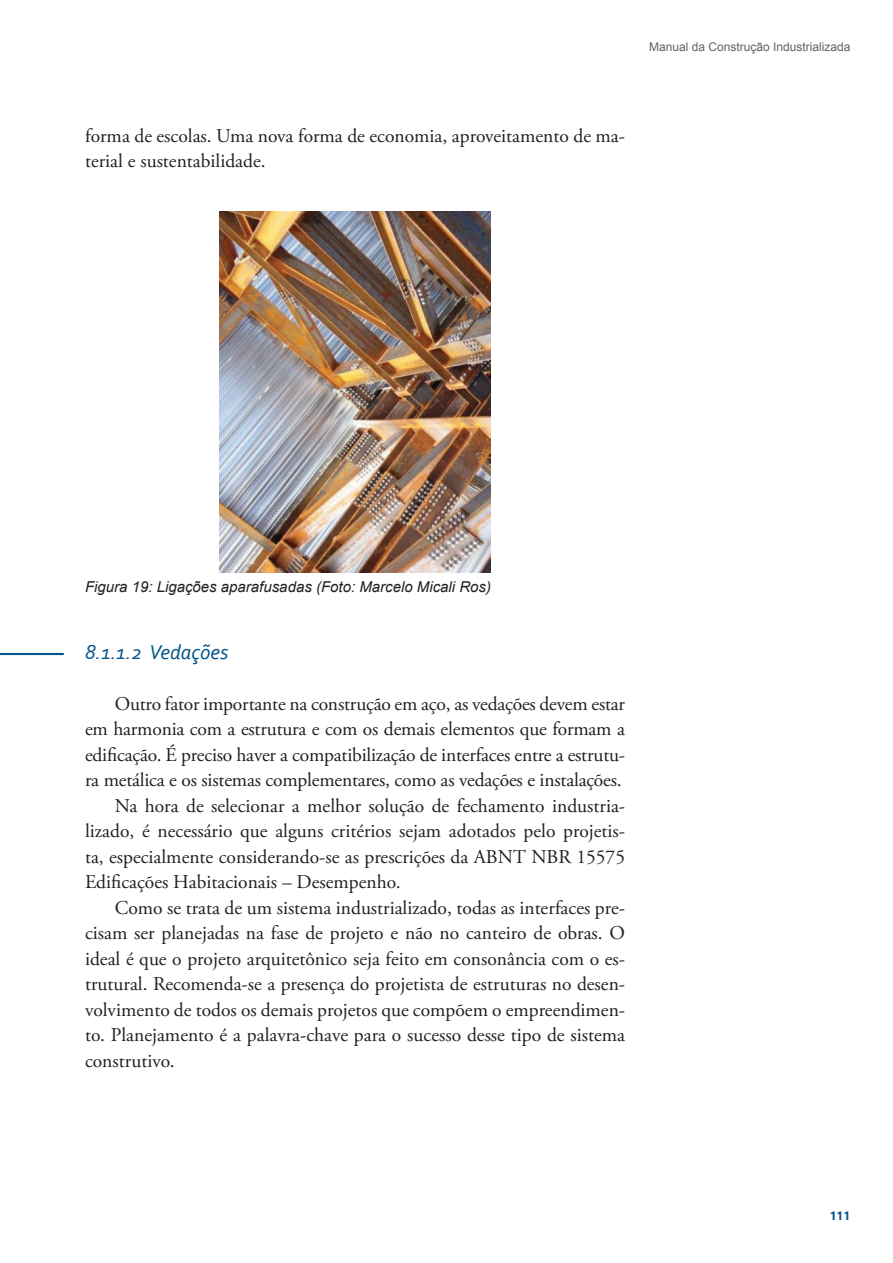
<style>
.page{position:relative;width:893px;height:1263px;background:#fff}
.page>*{position:absolute;margin:0;border:0;box-sizing:border-box;transform-origin:0 0}
.t1{font:italic 21px "Corbel";color:#01548a}
.t2{font:19.5px/25.5px "Adobe Garamond Pro";color:#231f20}
.t3{font:italic 15px "Arial";color:#231f20}
.t4{font:12px "Arial";color:#636366}
.t5{font:700 12px "Gadugi";color:#01548a}
</style>
<div class="page">
<hr style="left:0;top:653px;width:64px;height:2px;background:#01548a">
<img style="left:220px;top:212px;width:270px;height:360px">
<p class="t4" style="left:649px;top:39px;width:203px">Manual da Construção Industrializada</p>
<p class="t2" style="left:85px;top:123px;width:542px">forma de escolas. Uma nova forma de economia, aproveitamento de ma&shy;terial e sustentabilidade.</p>
<p class="t3" style="left:85px;top:577px;width:407px">Figura 19: Ligações aparafusadas (Foto: Marcelo Micali Ros)</p>
<p class="t1" style="left:85px;top:639px;width:145px">8.1.1.2 Vedações</p>
<p class="t2" style="left:115px;top:692px;width:512px">Outro fator importante na construção em aço, as vedações devem estar</p>
<p class="t2" style="left:85px;top:717px;width:541px">em harmonia com a estrutura e com os demais elementos que formam a</p>
<p class="t2" style="left:85px;top:743px;width:542px">edificação. É preciso haver a compatibilização de interfaces entre a estrutu-</p>
<p class="t2" style="left:85px;top:768px;width:538px">ra metálica e os sistemas complementares, como as vedações e instalações.</p>
<p class="t2" style="left:115px;top:794px;width:512px">Na hora de selecionar a melhor solução de fechamento industria-</p>
<p class="t2" style="left:85px;top:819px;width:542px">lizado, é necessário que alguns critérios sejam adotados pelo projetis-</p>
<p class="t2" style="left:85px;top:845px;width:542px">ta, especialmente considerando-se as prescrições da ABNT NBR 15575</p>
<p class="t2" style="left:85px;top:870px;width:317px">Edificações Habitacionais – Desempenho.</p>
<p class="t2" style="left:115px;top:896px;width:512px">Como se trata de um sistema industrializado, todas as interfaces pre-</p>
<p class="t2" style="left:85px;top:921px;width:542px">cisam ser planejadas na fase de projeto e não no canteiro de obras. O</p>
<p class="t2" style="left:85px;top:947px;width:542px">ideal é que o projeto arquitetônico seja feito em consonância com o es-</p>
<p class="t2" style="left:85px;top:972px;width:542px">trutural. Recomenda-se a presença do projetista de estruturas no desen-</p>
<p class="t2" style="left:85px;top:998px;width:542px">volvimento de todos os demais projetos que compõem o empreendimen-</p>
<p class="t2" style="left:85px;top:1023px;width:542px">to. Planejamento é a palavra-chave para o sucesso desse tipo de sistema</p>
<p class="t2" style="left:85px;top:1049px;width:91px">construtivo.</p>
<p class="t5" style="left:830px;top:1208px;width:22px">111</p>
</div>
